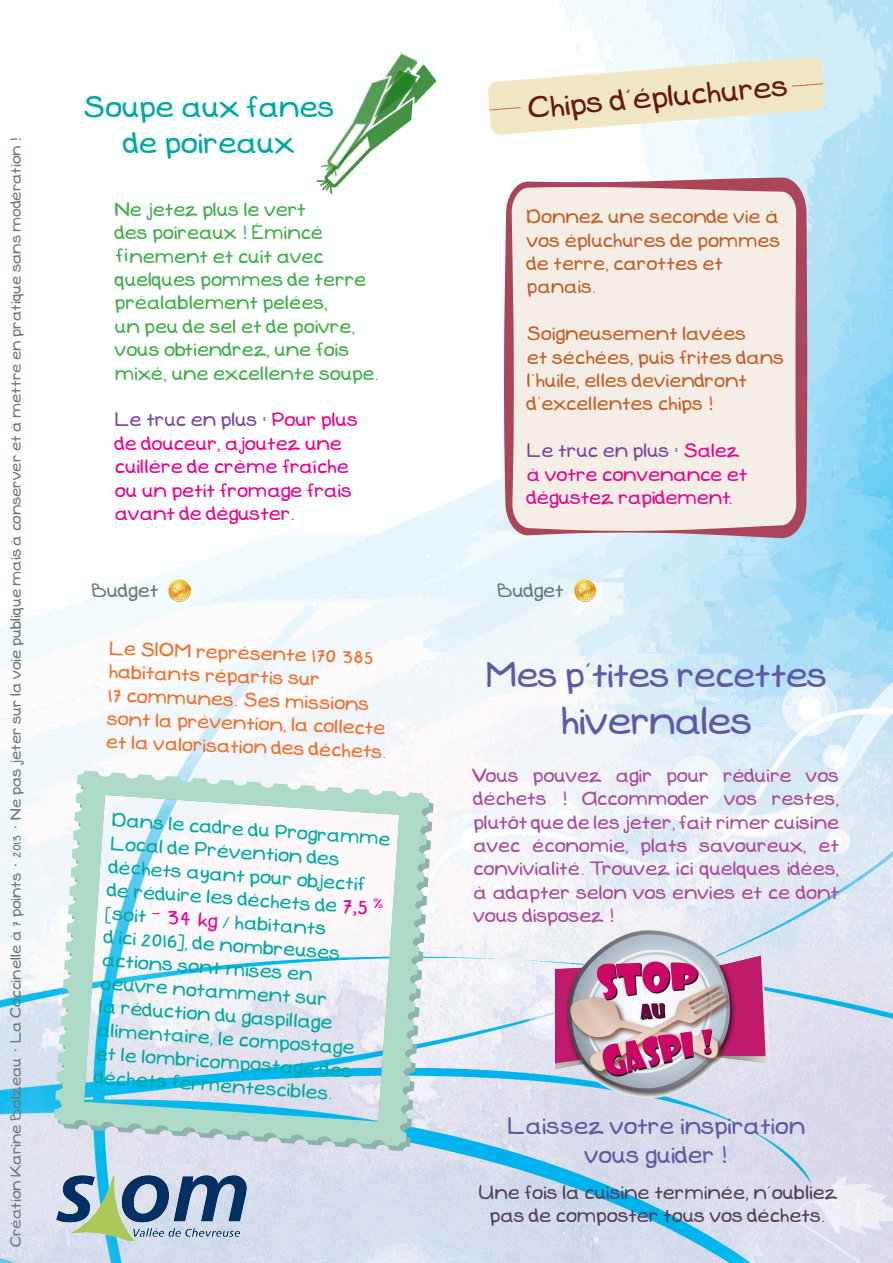
<style>
.page{position:relative;width:893px;height:1263px;background:#fff}
.page>*{position:absolute;margin:0;border:0;box-sizing:border-box;transform-origin:0 0}
.t1{font:39px "What Do We Do All Day";letter-spacing:-.02em;color:#5f5aa7}
.t2{font:36px "What Do We Do All Day";letter-spacing:-.02em;color:#5f5aa7}
.t3{font:30px "What Do We Do All Day";color:#00a9a3}
.t4{font:30px "What Do We Do All Day";color:#681715}
.t5{font:27px "What Do We Do All Day";color:#ed028c}
.t6{font:24px "What Do We Do All Day";color:#5f5aa7}
.t7{font:19.5px/23.4px "What Do We Do All Day";color:#00a9a3}
.t8{font:19.5px/23.4px "What Do We Do All Day";color:#aa499b;text-align:justify}
.t9{font:19.5px/23.4px "What Do We Do All Day";color:#40ae49}
.t10{font:19.5px/23.4px "What Do We Do All Day";color:#ed028c}
.t11{font:19.5px/23.4px "What Do We Do All Day";color:#c65e27}
.t12{font:19.5px/23.4px "What Do We Do All Day";color:#f36e2a}
.t13{font:19.5px/23.4px "What Do We Do All Day";color:#534157;text-align:center}
.t14{font:19.5px "What Do We Do All Day";color:#697a78}
.t15{font:15px "What Do We Do All Day";color:#697a78}
.s1{color:#79479c}
.s2{font-size:24px}
.s3{font-size:27px;color:#ed028c}
.s4{color:#ed028c}
</style>
<div class="page">
<img style="left:0;top:0;width:893px;height:1263px">
<svg style="left:504px;top:177px;width:303px;height:361px;background:#ecdeda"></svg>
<svg style="left:488px;top:56px;width:337px;height:79px"></svg>
<img style="left:574px;top:580px;width:22px;height:22px">
<img style="left:169px;top:580px;width:21px;height:22px">
<svg style="left:58px;top:775px;width:375px;height:376px"></svg>
<svg style="left:54px;top:770px;width:375px;height:376px"></svg>
<img style="left:555px;top:929px;width:214px;height:168px">
<img style="left:317px;top:178px;width:120px;height:15px">
<img style="left:301px;top:49px;width:136px;height:129px">
<img style="left:56px;top:1175px;width:190px;height:65px">
<p class="t15" style="left:8px;top:1247px;width:1112px;rotate:-90deg">Création Karine Balzeau • La Coccinelle à 7 points • 2013 • Ne pas jeter sur la voie publique mais à conserver et à mettre en pratique sans modération !</p>
<p class="t3" style="left:84px;top:91px;width:252px">Soupe aux fanes</p>
<p class="t3" style="left:124px;top:127px;width:172px">de poireaux</p>
<p class="t9" style="left:115px;top:198px;width:192px">Ne jetez plus le vert</p>
<p class="t9" style="left:115px;top:221px;width:210px">des poireaux ! Émincé</p>
<p class="t9" style="left:115px;top:245px;width:253px">f nement et cuit avec quelques pommes de terre préalablement pelées,</p>
<p class="t9" style="left:115px;top:315px;width:266px">un peu de sel et de poivre, vous obtiendrez, une fois mixé, une excellente soupe.</p>
<p class="t10" style="left:115px;top:409px;width:244px"><span class="s1">Le truc en plus :</span> Pour plus de douceur, ajoutez une cuillère de crème fraîche ou un petit fromage frais avant de déguster.</p>
<p class="t9" style="left:124px;top:243px;width:5px">i</p>
<p class="t4" style="left:527px;top:93px;width:262px;rotate:-5deg">Chips d’épluchures</p>
<p class="t11" style="left:527px;top:205px;width:255px">Donnez une seconde vie à vos épluchures de pommes de terre, carottes et panais.</p>
<p class="t11" style="left:527px;top:322px;width:221px">Soigneusement lavées</p>
<p class="t11" style="left:527px;top:346px;width:258px">et séchées, puis frites dans l’huile, elles deviendront d’excellentes chips !</p>
<p class="t10" style="left:527px;top:439px;width:222px"><span class="s1">Le truc en plus :</span> Salez à votre convenance et dégustez rapidement.</p>
<p class="t14" style="left:91px;top:580px;width:69px">Budget</p>
<p class="t14" style="left:497px;top:580px;width:69px">Budget</p>
<p class="t12" style="left:110px;top:637px;width:265px;rotate:2deg">Le SIOM représente <span class="s2">170 385 </span>habitants répartis sur</p>
<p class="t12" style="left:108px;top:684px;width:283px;rotate:2deg"><span class="s2">17</span> communes. Ses missions sont la prévention, la collecte et la valorisation des déchets.</p>
<p class="t7" style="left:113px;top:808px;width:281px;rotate:4deg">Dans le cadre du Programme<br>Local de Prévention des déchets ayant pour objectif</p>
<p class="t7" style="left:108px;top:878px;width:232px;rotate:4deg">de réduire les déchets de</p>
<p class="t7" style="left:106px;top:902px;width:223px;rotate:4deg">[soit <span class="s3">- 34</span> <span class="s4">kg</span> / habitants</p>
<p class="t5" style="left:343px;top:890px;width:49px;rotate:4deg">7,5%</p>
<p class="t7" style="left:105px;top:925px;width:259px;rotate:4deg">d’ici <span class="s2">2016</span>], de nombreuses actions sont mises en oeuvre notamment sur<br>la réduction du gaspillage alimentaire, le compostage et le lombricompostage des déchets fermentescibles.</p>
<p class="t2" style="left:486px;top:656px;width:343px">Mes p’tites recettes</p>
<p class="t1" style="left:560px;top:701px;width:193px">hivernales</p>
<p class="t8" style="left:473px;top:764px;width:367px">Vous pouvez agir pour réduire vos déchets ! Accommoder vos restes, plutôt que de les jeter, fait rimer cuisine avec économie, plats savoureux, et convivialité. Trouvez ici quelques idées, à adapter selon vos envies et ce dont vous disposez !</p>
<p class="t6" style="left:507px;top:1113px;width:299px">Laissez votre inspiration</p>
<p class="t6" style="left:584px;top:1142px;width:145px">vous guider !</p>
<p class="t13" style="left:479px;top:1181px;width:360px">Une fois la cuisine terminée, n’oubliez pas de composter tous vos déchets.</p>
</div>
